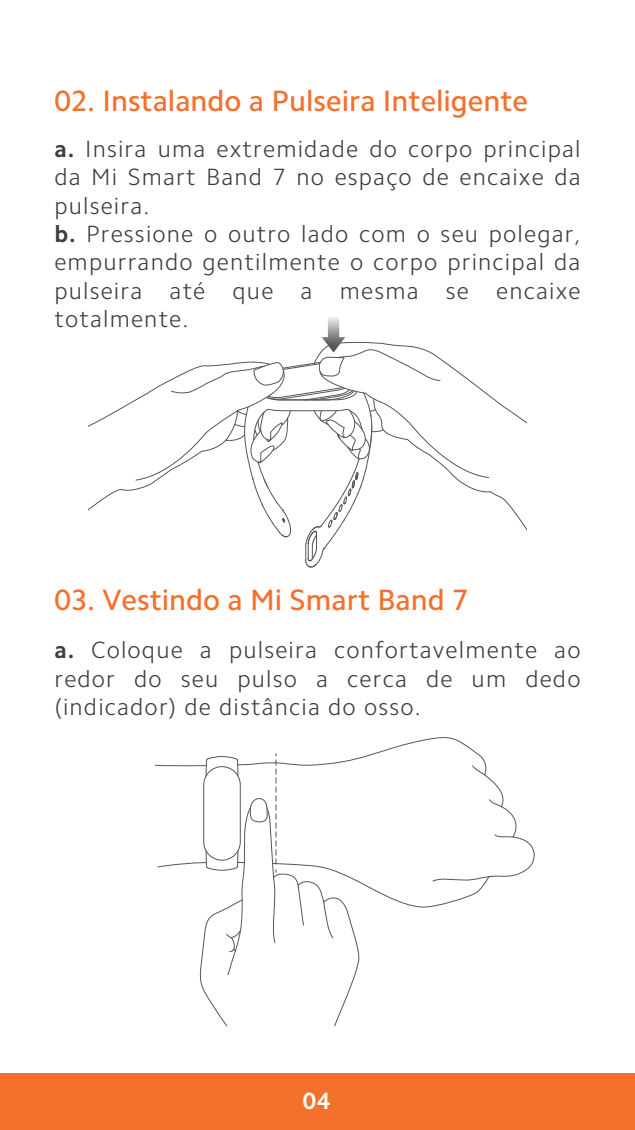
<style>
.page{position:relative;width:635px;height:1130px;background:#fff}
.page>*{position:absolute;margin:0;border:0;box-sizing:border-box;transform-origin:0 0}
.t1{font:500 29.6px "Camphor Pro";color:#f3712c}
.t2{font:300 23.6px/28.4px "Camphor Pro";letter-spacing:.05em;color:#3b3f41}
.t3{font:700 23.6px "Camphor Pro";color:#fff}
.s1{font-weight:700}
</style>
<div class="page">
<div style="left:0;top:1073px;width:635px;height:56px;background:#f3712c"></div>
<svg style="left:89px;top:317px;width:438px;height:251px"></svg>
<svg style="left:237px;top:737px;width:298px;height:170px"></svg>
<svg style="left:432px;top:875px;width:61px;height:7px"></svg>
<svg style="left:237px;top:797px;width:123px;height:228px"></svg>
<svg style="left:199px;top:898px;width:44px;height:127px"></svg>
<svg style="left:297px;top:884px;width:7px;height:42px"></svg>
<svg style="left:323px;top:900px;width:11px;height:39px"></svg>
<svg style="left:249px;top:753px;width:28px;height:190px"></svg>
<div style="left:203px;top:766px;width:38px;height:94px;border:1px solid #54565a;border-radius:18px"></div>
<svg style="left:154px;top:755px;width:85px;height:21px"></svg>
<svg style="left:157px;top:849px;width:82px;height:22px"></svg>
<p class="t1" style="left:54px;top:83px;width:475px">02. Instalando a Pulseira Inteligente</p>
<p class="t2" style="left:54px;top:135px;width:528px"><span class="s1">a.</span> Insira uma extremidade do corpo principal da Mi Smart Band 7 no espaço de encaixe da pulseira.<br><span class="s1">b.</span> Pressione o outro lado com o seu polegar, empurrando gentilmente o corpo principal da pulseira até que a mesma se encaixe totalmente.</p>
<p class="t1" style="left:54px;top:582px;width:416px">03. Vestindo a Mi Smart Band 7</p>
<p class="t2" style="left:54px;top:636px;width:528px;text-align:justify"><span class="s1">a.</span> Coloque a pulseira confortavelmente ao redor do seu pulso a cerca de um dedo (indicador) de distância do osso.</p>
<p class="t3" style="left:303px;top:1087px;width:29px">04</p>
</div>
